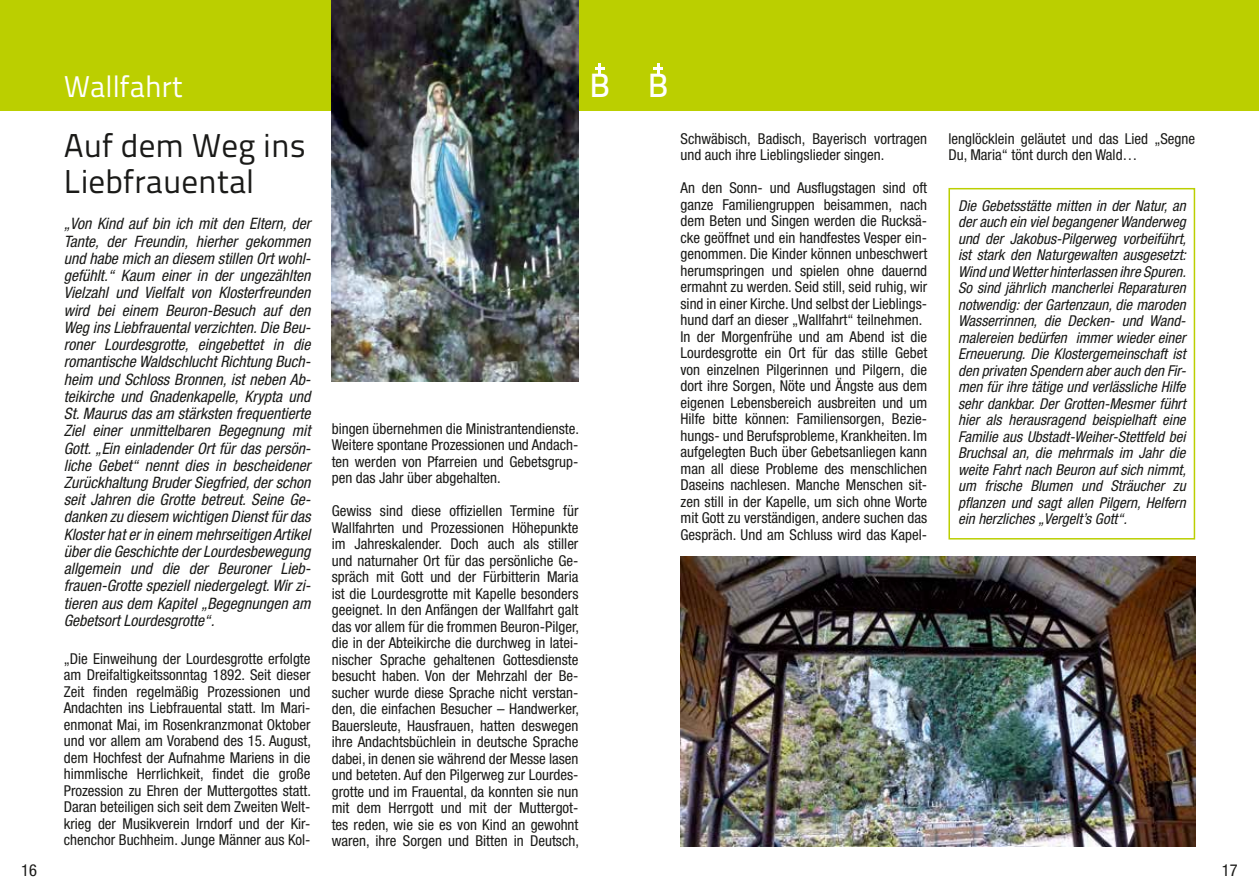
<style>
.page{position:relative;width:1259px;height:893px;background:#fff}
.page>*{position:absolute;margin:0;border:0;box-sizing:border-box;transform-origin:0 0}
.t1{font:33.6px "Titillium Text 25 L 600 wt";color:#fff}
.t2{font:33px/36px "Titillium Text 25 L 400 wt";color:#1a1a18}
.t3{font:30px "Titillium Text 25 L 400 wt";color:#fff}
.t4{font:condensed 16.5px "Helvetica Neue";color:#1a1a18}
.t5{font:italic condensed 15.75px/17.2px "Helvetica Neue";color:#1a1a18;text-align:justify}
.t6{font:condensed 15px/16.5px "Helvetica Neue";color:#1a1a18;text-align:justify}
.t7{font:italic condensed 15px/16.5px "Helvetica Neue";color:#1a1a18;text-align:justify}
</style>
<div class="page">
<div style="left:0;top:0;width:1259px;height:111px;background:#bbcf00"></div>
<svg style="left:595px;top:63px;width:9px;height:13px"></svg>
<svg style="left:653px;top:63px;width:10px;height:13px"></svg>
<img style="left:680px;top:557px;width:515px;height:289px">
<img style="left:332px;top:0;width:246px;height:381px">
<div style="left:948px;top:188px;width:247px;height:351px;border:2px solid #bbcf00"></div>
<h3 class="t3" style="left:64px;top:64px;width:120px">Wallfahrt</h3>
<h2 class="t2" style="left:64px;top:125px;width:244px">Auf dem Weg ins<br>Liebfrauental</h2>
<p class="t5" style="left:64px;top:215px;width:248px">„Von Kind auf bin ich mit den Eltern, der Tante, der Freundin, hierher gekommen und habe mich an diesem stillen Ort wohl&shy;gefühlt.“ Kaum einer in der ungezählten Vielzahl und Vielfalt von Klosterfreunden wird bei einem Beuron-Besuch auf den Weg ins Liebfrauental verzichten. Die Beu&shy;roner Lourdesgrotte, eingebettet in die romantische Waldschlucht Richtung Buch&shy;heim und Schloss Bronnen, ist neben Ab&shy;teikirche und Gnadenkapelle, Krypta und St. Maurus das am stärksten frequentierte Ziel einer unmittelbaren Begegnung mit Gott. „Ein einladender Ort für das persön&shy;liche Gebet“ nennt dies in bescheidener Zurückhaltung Bruder Siegfried, der schon seit Jahren die Grotte betreut. Seine Ge&shy;danken zu diesem wichtigen Dienst für das Kloster hat er in einem mehrseitigen Artikel über die Geschichte der Lourdesbewegung allgemein und die der Beuroner Lieb&shy;frauen-Grotte speziell niedergelegt. Wir zi&shy;tieren aus dem Kapitel „Begegnungen am Gebetsort Lourdesgrotte“.</p>
<p class="t6" style="left:64px;top:650px;width:249px">„Die Einweihung der Lourdesgrotte erfolgte am Dreifaltigkeitssonntag 1892. Seit dieser Zeit finden regelmäßig Prozessionen und Andachten ins Liebfrauental statt. Im Mari&shy;enmonat Mai, im Rosenkranzmonat Oktober und vor allem am Vorabend des 15. August, dem Hochfest der Aufnahme Mariens in die himmlische Herrlichkeit, findet die große Prozession zu Ehren der Muttergottes statt.<br>Daran beteiligen sich seit dem Zweiten Welt&shy;krieg der Musikverein Irndorf und der Kir&shy;chenchor Buchheim. Junge Männer aus Kol-</p>
<h1 class="t1" style="left:589px;top:60px;width:22px">B</h1>
<h1 class="t1" style="left:648px;top:60px;width:22px">B</h1>
<p class="t6" style="left:332px;top:420px;width:249px">bingen übernehmen die Ministrantendienste.<br>Weitere spontane Prozessionen und Andach&shy;ten werden von Pfarreien und Gebetsgrup&shy;pen das Jahr über abgehalten.</p>
<p class="t6" style="left:332px;top:503px;width:249px">Gewiss sind diese offiziellen Termine für Wallfahrten und Prozessionen Höhepunkte im Jahreskalender. Doch auch als stiller und naturnaher Ort für das persönliche Ge&shy;spräch mit Gott und der Fürbitterin Maria ist die Lourdesgrotte mit Kapelle besonders geeignet. In den Anfängen der Wallfahrt galt das vor allem für die frommen Beuron-Pilger, die in der Abteikirche die durchweg in latei&shy;nischer Sprache gehaltenen Gottesdienste besucht haben. Von der Mehrzahl der Be&shy;sucher wurde diese Sprache nicht verstan&shy;den, die einfachen Besucher – Handwerker, Bauersleute, Hausfrauen, hatten deswegen ihre Andachtsbüchlein in deutsche Sprache dabei, in denen sie während der Messe lasen und beteten. Auf den Pilgerweg zur Lourdes&shy;grotte und im Frauental, da konnten sie nun mit dem Herrgott und mit der Muttergot&shy;tes reden, wie sie es von Kind an gewohnt waren, ihre Sorgen und Bitten in Deutsch,</p>
<p class="t6" style="left:680px;top:130px;width:248px">Schwäbisch, Badisch, Bayerisch vortragen und auch ihre Lieblingslieder singen.</p>
<p class="t6" style="left:680px;top:179px;width:248px;text-align:left">An den Sonn- und Ausflugstagen sind oft ganze Familiengruppen beisammen, nach dem Beten und Singen werden die Rucksä&shy;cke geöffnet und ein handfestes Vesper ein&shy;genommen. Die Kinder können unbeschwert herumspringen und spielen ohne dauernd ermahnt zu werden. Seid still, seid ruhig, wir sind in einer Kirche. Und selbst der Lieblings&shy;hund darf an dieser „Wallfahrt“ teilnehmen.<br>In der Morgenfrühe und am Abend ist die Lourdesgrotte ein Ort für das stille Gebet von einzelnen Pilgerinnen und Pilgern, die dort ihre Sorgen, Nöte und Ängste aus dem eigenen Lebensbereich ausbreiten und um Hilfe bitte können: Familiensorgen, Bezie&shy;hungs- und Berufsprobleme, Krankheiten. Im aufgelegten Buch über Gebetsanliegen kann man all diese Probleme des menschlichen Daseins nachlesen. Manche Menschen sit&shy;zen still in der Kapelle, um sich ohne Worte mit Gott zu verständigen, andere suchen das Gespräch. Und am Schluss wird das Kapel-</p>
<p class="t6" style="left:948px;top:130px;width:248px">lenglöcklein geläutet und das Lied „Segne<br>Du, Maria“ tönt durch den Wald…</p>
<p class="t7" style="left:958px;top:197px;width:230px">Die Gebetsstätte mitten in der Natur, an der auch ein viel begangener Wanderweg und der Jakobus-Pilgerweg vorbeiführt, ist stark den Naturgewalten ausgesetzt:<br>Wind und Wetter hinterlassen ihre Spuren.<br>So sind jährlich mancherlei Reparaturen notwendig: der Gartenzaun, die maroden Wasserrinnen, die Decken- und Wand&shy;malereien bedürfen immer wieder einer Erneuerung. Die Klostergemeinschaft ist den privaten Spendern aber auch den Fir&shy;men für ihre tätige und verlässliche Hilfe sehr dankbar. Der Grotten-Mesmer führt hier als herausragend beispielhaft eine Familie aus Ubstadt-Weiher-Stettfeld bei Bruchsal an, die mehrmals im Jahr die weite Fahrt nach Beuron auf sich nimmt, um frische Blumen und Sträucher zu pflanzen und sagt allen Pilgern, Helfern ein herzliches „Vergelt’s Gott“.</p>
<p class="t4" style="left:21px;top:861px;width:17px">16</p>
<p class="t4" style="left:1221px;top:861px;width:17px">17</p>
</div>
